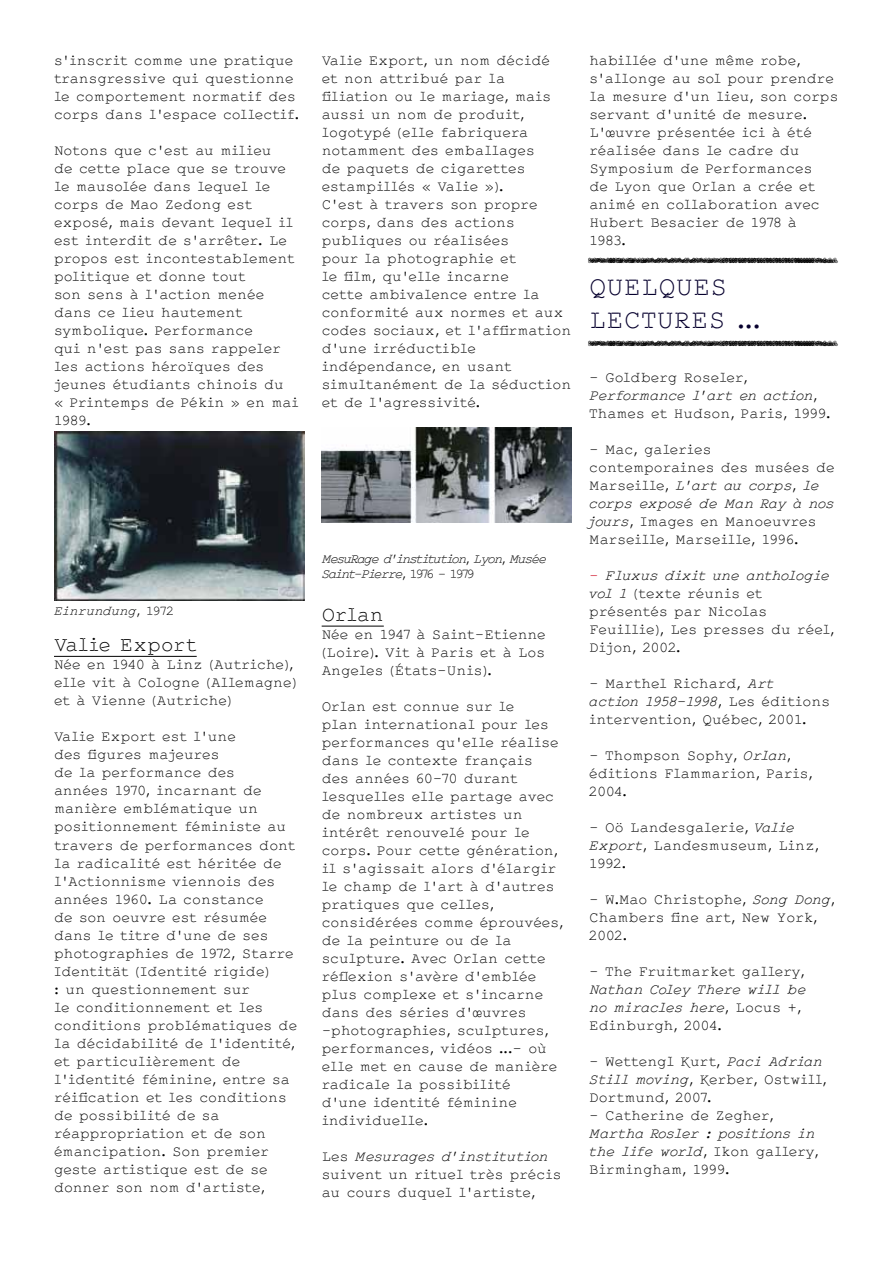
<style>
.page{position:relative;width:893px;height:1263px;background:#fff}
.page>*{position:absolute;margin:0;border:0;box-sizing:border-box;transform-origin:0 0}
.t1{font:27px/32.4px "Frac Ki";color:#07012e}
.t2{font:21px "Frac Ki";color:#000}
.t3{font:15px/18px "Frac Ki";color:#000}
.t4{font:italic 15px/18px "Frac Ki";letter-spacing:-.02em;color:#000}
.t5{font:italic 15px/18px "Frac Ki";color:#000}
.t6{font:italic 13.5px/15px "Frac Ki";letter-spacing:-.08em;color:#000}
.t7{font:9px "Cutspace";color:#000}
.s1{font-style:normal}
.s2{font-style:italic}
.s3{color:#cd071e}
</style>
<div class="page">
<hr style="left:54px;top:656px;width:143px;height:1px;background:#000">
<img style="left:54px;top:431px;width:251px;height:169px">
<hr style="left:322px;top:626px;width:62px;height:1px;background:#000">
<img style="left:322px;top:428px;width:249px;height:94px">
<p class="t3" style="left:54px;top:52px;width:247px">s’inscrit comme une pratique transgressive qui questionne le comportement normatif des corps dans l’espace collectif.</p>
<p class="t3" style="left:54px;top:142px;width:246px">Notons que c’est au milieu<br>de cette place que se trouve le mausolée dans lequel le corps de Mao Zedong est exposé, mais devant lequel il est interdit de s’arrêter. Le propos est incontestablement politique et donne tout<br>son sens à l’action menée dans ce lieu hautement symbolique. Performance<br>qui n’est pas sans rappeler les actions héroïques des jeunes étudiants chinois du<br>« Printemps de Pékin » en mai<br>1989.</p>
<p class="t6" style="left:54px;top:604px;width:121px">Einrundung, <span class="s1">1972</span></p>
<h2 class="t2" style="left:54px;top:635px;width:144px">Valie Export</h2>
<p class="t3" style="left:54px;top:657px;width:244px">Née en 1940 à Linz (Autriche), elle vit à Cologne (Allemagne) et à Vienne (Autriche)</p>
<p class="t3" style="left:54px;top:729px;width:245px">Valie Export est l’une<br>des figures majeures<br>de la performance des<br>années 1970, incarnant de manière emblématique un positionnement féministe au travers de performances dont la radicalité est héritée de l’Actionnisme viennois des années 1960. La constance<br>de son oeuvre est résumée dans le titre d’une de ses photographies de 1972, Starre<br>Identität (Identité rigide)<br>: un questionnement sur<br>le conditionnement et les conditions problématiques de la décidabilité de l’identité, et particulièrement de l’identité féminine, entre sa réification et les conditions de possibilité de sa réappropriation et de son émancipation. Son premier geste artistique est de se donner son nom d’artiste,</p>
<p class="t3" style="left:322px;top:52px;width:251px">Valie Export, un nom décidé<br>et non attribué par la filiation ou le mariage, mais aussi un nom de produit, logotypé (elle fabriquera notamment des emballages<br>de paquets de cigarettes estampillés « Valie »).<br>C’est à travers son propre corps, dans des actions publiques ou réalisées<br>pour la photographie et<br>le film, qu’elle incarne<br>cette ambivalence entre la conformité aux normes et aux codes sociaux, et l’affirmation d’une irréductible indépendance, en usant simultanément de la séduction et de l’agressivité.</p>
<p class="t6" style="left:322px;top:552px;width:226px">MesuRage d’institution, Lyon, Musée<br>Saint-Pierre, <span class="s1">1976 - 1979</span></p>
<h2 class="t2" style="left:322px;top:605px;width:64px">Orlan</h2>
<p class="t3" style="left:322px;top:626px;width:226px;text-align:justify">Née en 1947 à Saint-Etienne (Loire). Vit à Paris et à Los Angeles (États-Unis).</p>
<p class="t3" style="left:322px;top:698px;width:243px">Orlan est connue sur le<br>plan international pour les performances qu’elle réalise dans le contexte français des années 60-70 durant lesquelles elle partage avec de nombreux artistes un intérêt renouvelé pour le corps. Pour cette génération, il s’agissait alors d’élargir le champ de l’art à d’autres pratiques que celles, considérées comme éprouvées, de la peinture ou de la sculpture. Avec Orlan cette réflexion s’avère d’emblée plus complexe et s’incarne dans des séries d’œuvres -photographies, sculptures, performances, vidéos ...- où elle met en cause de manière radicale la possibilité<br>d’une identité féminine individuelle.</p>
<p class="t3" style="left:322px;top:1148px;width:241px">Les <span class="s2">Mesurages d’institution </span>suivent un rituel très précis au cours duquel l’artiste,</p>
<p class="t3" style="left:589px;top:52px;width:250px">habillée d’une même robe, s’allonge au sol pour prendre la mesure d’un lieu, son corps servant d’unité de mesure.<br>L’œuvre présentée ici à été réalisée dans le cadre du<br>Symposium de Performances<br>de Lyon que Orlan a crée et animé en collaboration avec<br>Hubert Besacier de 1978 à<br>1983.</p>
<p class="t7" style="left:589px;top:256px;width:253px">huuyggkjhkjhkhuhiuhiuhihiuhkhuidfdgfdgfdgfdgdfgdfgdfgdfgggggghjioo</p>
<h1 class="t1" style="left:589px;top:272px;width:173px">QUELQUES<br>LECTURES ...</h1>
<p class="t7" style="left:589px;top:339px;width:253px">huuyggkjhkjhkhuhiuhiuhihiuhkhuidfdgfdgfdgfdgdfgdfgdfgdfgggggghjioo</p>
<p class="t3" style="left:589px;top:369px;width:243px">- Goldberg Roseler,<br><span class="s2">Performance l’art en action</span>,<br>Thames et Hudson, Paris, 1999.</p>
<p class="t3" style="left:589px;top:441px;width:247px">- Mac, galeries contemporaines des musées de<br>Marseille, <span class="s2">L’art au corps, le corps exposé de Man Ray à nos jours</span>, Images en Manoeuvres<br>Marseille, Marseille, 1996.</p>
<p class="t3" style="left:589px;top:567px;width:247px"><span class="s3">-</span> <span class="s2">Fluxus dixit une anthologie vol 1</span> (texte réunis et présentés par Nicolas<br>Feuillie), Les presses du réel,<br>Dijon, 2002.</p>
<p class="t3" style="left:589px;top:675px;width:242px">- Marthel Richard, <span class="s2">Art<br>action 1958-1998</span>, Les éditions intervention, Québec, 2001.</p>
<p class="t3" style="left:589px;top:747px;width:225px">- Thompson Sophy, <span class="s2">Orlan</span>, éditions Flammarion, Paris,<br>2004.</p>
<p class="t3" style="left:589px;top:819px;width:231px">- Oö Landesgalerie, <span class="s2">Valie<br>Export</span>, Landesmuseum, Linz,<br>1992.</p>
<p class="t3" style="left:589px;top:891px;width:247px">- W.Mao Christophe, <span class="s2">Song Dong</span>,<br>Chambers fine art, New York,<br>2002.</p>
<p class="t3" style="left:589px;top:963px;width:217px">- The Fruitmarket gallery,</p>
<p class="t5" style="left:589px;top:981px;width:218px">Nathan Coley There will be no miracles here<span class="s1">, Locus +,<br>Edinburgh, 2004.</span></p>
<p class="t3" style="left:589px;top:1053px;width:239px">- Wettengl Kurt, <span class="s2">Paci Adrian<br>Still moving</span>, Kerber, Ostwill,<br>Dortmund, 2007.</p>
<p class="t3" style="left:589px;top:1107px;width:186px">- Catherine de Zegher,</p>
<p class="t4" style="left:589px;top:1125px;width:231px">Martha Rosler : positions in the life world<span class="s1">, Ikon gallery,<br>Birmingham, 1999.</span></p>
</div>
